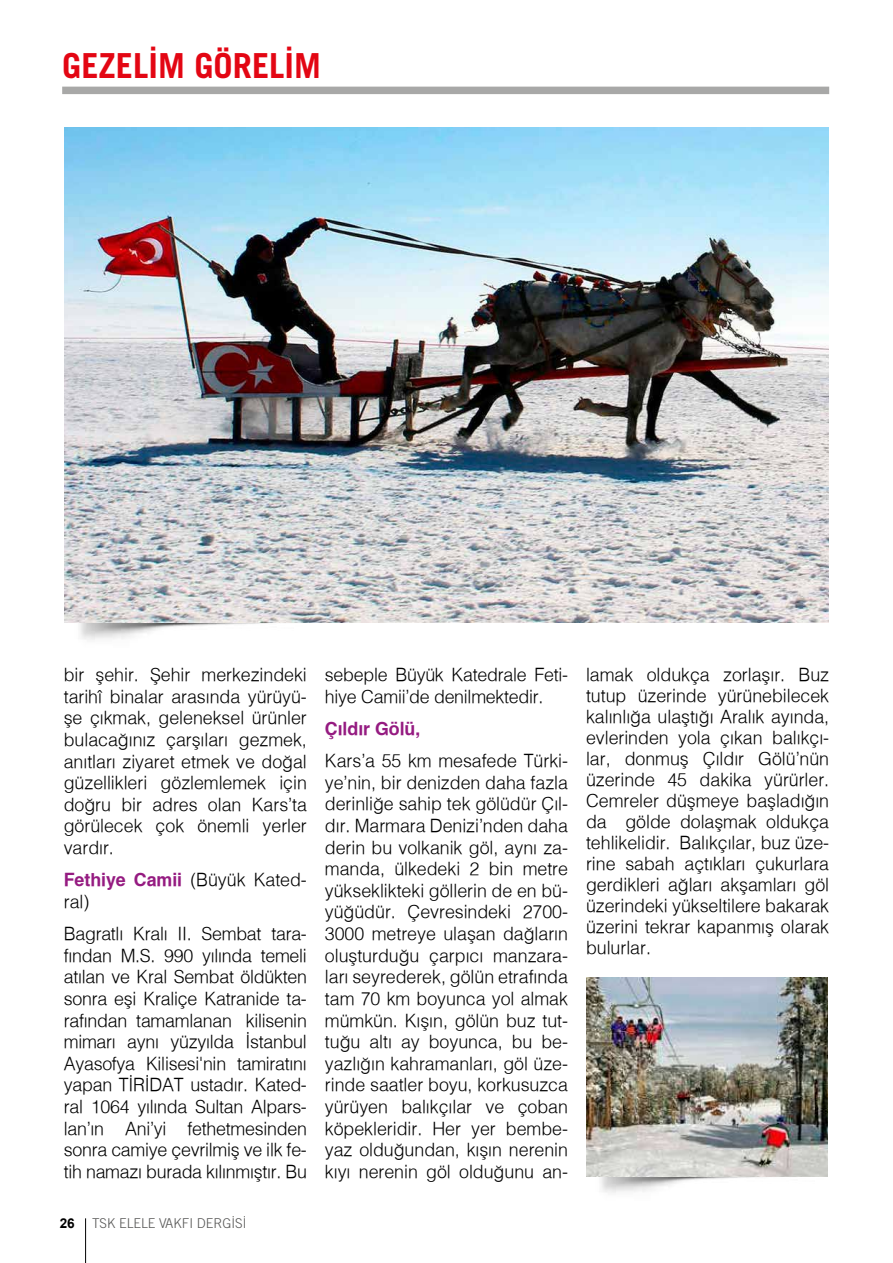
<style>
.page{position:relative;width:893px;height:1263px;background:#fff}
.page>*{position:absolute;margin:0;border:0;box-sizing:border-box;transform-origin:0 0}
.t1{font:700 34.5px "Trade Gothic LT";color:#e30613}
.t2{font:18px/21.6px "Helvetica X Light";letter-spacing:-.005em;color:#000;text-align:justify}
.t3{font:18px "Helvetica X Bold";letter-spacing:-.005em;color:#951b81}
.t4{font:300 13.5px "Trade Gothic LT";color:#575756}
.t5{font:700 13.5px "Arial";color:#000}
.s1{font-family:"Helvetica X Light";color:#000}
</style>
<div class="page">
<img style="left:588px;top:1176px;width:235px;height:17px">
<img style="left:80px;top:623px;width:188px;height:17px">
<img style="left:586px;top:977px;width:242px;height:199px">
<img style="left:64px;top:128px;width:765px;height:495px">
<hr style="left:85px;top:1218px;width:1px;height:45px;background:#000">
<div style="left:62px;top:87px;width:767px;height:7px;background:#a8a8a7"></div>
<h1 class="t1" style="left:62px;top:44px;width:260px">GEZELİM GÖRELİM</h1>
<p class="t2" style="left:64px;top:663px;width:245px">bir şehir. Şehir merkezindeki tarihî binalar arasında yürüyü&shy;şe çıkmak, geleneksel ürünler bulacağınız çarşıları gezmek, anıtları ziyaret etmek ve doğal güzellikleri gözlemlemek için doğru bir adres olan Kars’ta görülecek çok önemli yerler vardır.</p>
<p class="t3" style="left:64px;top:868px;width:245px">Fethiye Camii <span class="s1">(Büyük Kated-</span></p>
<p class="t2" style="left:64px;top:885px;width:245px;line-height:32.2px">ral)<br>Bagratlı Kralı II. Sembat tara-</p>
<p class="t2" style="left:64px;top:944px;width:245px">fından M.S. 990 yılında temeli atılan ve Kral Sembat öldükten sonra eşi Kraliçe Katranide ta&shy;rafından tamamlanan kilisenin mimarı aynı yüzyılda İstanbul Ayasofya Kilisesi'nin tamiratını yapan TİRİDAT ustadır. Kated&shy;ral 1064 yılında Sultan Alpars&shy;lan’ın Ani’yi fethetmesinden sonra camiye çevrilmiş ve ilk fe&shy;tih namazı burada kılınmıştır. Bu</p>
<p class="t5" style="left:60px;top:1214px;width:17px">26</p>
<p class="t4" style="left:92px;top:1215px;width:156px">TSK ELELE VAKFI DERGİSİ</p>
<p class="t2" style="left:325px;top:663px;width:245px">sebeple Büyük Katedrale Feti&shy;hiye Camii’de denilmektedir.</p>
<p class="t3" style="left:325px;top:716px;width:97px">Çıldır Gölü,</p>
<p class="t2" style="left:325px;top:749px;width:245px">Kars’a 55 km mesafede Türki&shy;ye’nin, bir denizden daha fazla derinliğe sahip tek gölüdür Çıl&shy;dır. Marmara Denizi’nden daha derin bu volkanik göl, aynı za&shy;manda, ülkedeki 2 bin metre yükseklikteki göllerin de en bü&shy;yüğüdür. Çevresindeki 2700- 3000 metreye ulaşan dağların oluşturduğu çarpıcı manzara&shy;ları seyrederek, gölün etrafında tam 70 km boyunca yol almak mümkün. Kışın, gölün buz tut&shy;tuğu altı ay boyunca, bu be&shy;yazlığın kahramanları, göl üze&shy;rinde saatler boyu, korkusuzca yürüyen balıkçılar ve çoban köpekleridir. Her yer bembe&shy;yaz olduğundan, kışın nerenin kıyı nerenin göl olduğunu an-</p>
<p class="t2" style="left:586px;top:664px;width:245px;line-height:21px">lamak oldukça zorlaşır. Buz tutup üzerinde yürünebilecek kalınlığa ulaştığı Aralık ayında, evlerinden yola çıkan balıkçı&shy;lar, donmuş Çıldır Gölü’nün üzerinde 45 dakika yürürler.<br>Cemreler düşmeye başladığın da gölde dolaşmak oldukça tehlikelidir. Balıkçılar, buz üze&shy;rine sabah açtıkları çukurlara gerdikleri ağları akşamları göl üzerindeki yükseltilere bakarak üzerini tekrar kapanmış olarak bulurlar.</p>
</div>
